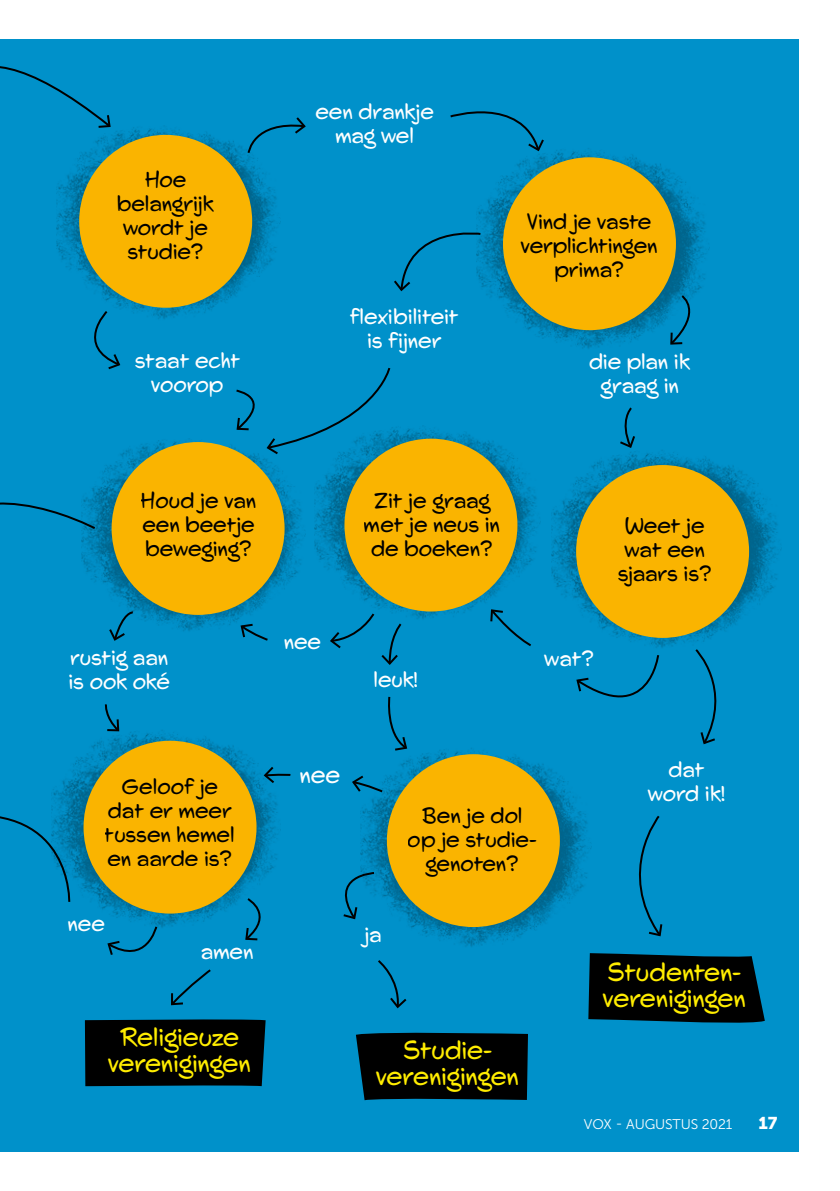
<style>
.page{position:relative;width:840px;height:1191px;background:#fff}
.page>*{position:absolute;margin:0;border:0;box-sizing:border-box;transform-origin:0 0}
.t1{font:26px/26px "Swing King";color:#ffed00;text-align:center}
.t2{font:24px "Swing King";color:#fff}
.t3{font:22px/24px "Swing King";color:#000;text-align:center}
.t4{font:22px/24px "Swing King";color:#fff;text-align:center}
.t5{font:17px "Museo Sans 900";color:#fff}
.t6{font:14px "Museo Sans 300";letter-spacing:-.01em;color:#fff}
</style>
<div class="page">
<div style="left:0;top:39px;width:798px;height:1112px;background:#0091ca"></div>
<img style="left:56px;top:127px;width:225px;height:192px">
<div style="left:79px;top:135px;width:173px;height:173px;background:#fab400;border-radius:50%"></div>
<img style="left:315px;top:427px;width:225px;height:192px">
<div style="left:344px;top:438px;width:173px;height:173px;background:#fab400;border-radius:50%"></div>
<img style="left:83px;top:438px;width:222px;height:193px">
<div style="left:111px;top:442px;width:173px;height:173px;background:#fab400;border-radius:50%"></div>
<img style="left:53px;top:730px;width:228px;height:198px">
<div style="left:83px;top:740px;width:173px;height:173px;background:#fab400;border-radius:50%"></div>
<img style="left:361px;top:748px;width:230px;height:199px">
<div style="left:386px;top:754px;width:173px;height:173px;background:#fab400;border-radius:50%"></div>
<img style="left:551px;top:450px;width:230px;height:206px">
<div style="left:575px;top:465px;width:173px;height:173px;background:#fab400;border-radius:50%"></div>
<img style="left:478px;top:148px;width:228px;height:201px">
<div style="left:502px;top:157px;width:173px;height:173px;background:#fab400;border-radius:50%"></div>
<svg style="left:638px;top:815px;width:22px;height:93px"></svg>
<svg style="left:188px;top:969px;width:23px;height:18px"></svg>
<svg style="left:262px;top:764px;width:29px;height:21px"></svg>
<svg style="left:378px;top:960px;width:29px;height:41px"></svg>
<svg style="left:620px;top:407px;width:15px;height:41px"></svg>
<svg style="left:693px;top:648px;width:39px;height:97px"></svg>
<svg style="left:74px;top:310px;width:48px;height:60px"></svg>
<svg style="left:668px;top:294px;width:35px;height:52px"></svg>
<svg style="left:343px;top:871px;width:33px;height:49px"></svg>
<svg style="left:243px;top:897px;width:32px;height:44px"></svg>
<svg style="left:104px;top:704px;width:17px;height:29px"></svg>
<svg style="left:106px;top:925px;width:52px;height:30px"></svg>
<svg style="left:385px;top:696px;width:23px;height:56px"></svg>
<svg style="left:234px;top:367px;width:157px;height:89px"></svg>
<svg style="left:0;top:805px;width:72px;height:99px"></svg>
<svg style="left:394px;top:224px;width:88px;height:69px"></svg>
<svg style="left:0;top:456px;width:97px;height:105px"></svg>
<svg style="left:328px;top:612px;width:74px;height:53px"></svg>
<svg style="left:352px;top:773px;width:32px;height:21px"></svg>
<svg style="left:574px;top:653px;width:85px;height:45px"></svg>
<svg style="left:239px;top:622px;width:30px;height:19px"></svg>
<svg style="left:489px;top:607px;width:43px;height:39px"></svg>
<svg style="left:246px;top:117px;width:60px;height:38px"></svg>
<svg style="left:107px;top:610px;width:28px;height:31px"></svg>
<svg style="left:450px;top:111px;width:95px;height:42px"></svg>
<svg style="left:0;top:66px;width:112px;height:70px"></svg>
<svg style="left:522px;top:908px;width:277px;height:145px"></svg>
<svg style="left:356px;top:1001px;width:238px;height:100px"></svg>
<svg style="left:84px;top:987px;width:182px;height:100px"></svg>
<p class="t3" style="left:117px;top:168px;width:98px">Hoe belangrijk wordt je studie?</p>
<p class="t4" style="left:135px;top:349px;width:107px">staat echt voorop</p>
<p class="t4" style="left:315px;top:99px;width:120px">een drankje mag wel</p>
<p class="t4" style="left:349px;top:304px;width:110px">flexibiliteit is fijner</p>
<p class="t3" style="left:520px;top:209px;width:138px">Vind je vaste verplichtingen prima?</p>
<p class="t4" style="left:588px;top:349px;width:102px">die plan ik graag in</p>
<p class="t3" style="left:141px;top:488px;width:117px;text-align:justify">Houd je van een beetje beweging?</p>
<p class="t3" style="left:363px;top:488px;width:137px">Zit je graag met je neus in de boeken?</p>
<p class="t4" style="left:68px;top:645px;width:103px;text-align:left">rustig aan is ook oké</p>
<p class="t4" style="left:284px;top:629px;width:39px">nee</p>
<p class="t4" style="left:373px;top:667px;width:46px">leuk!</p>
<p class="t3" style="left:617px;top:513px;width:96px">Weet je wat een sjaars is?</p>
<p class="t4" style="left:544px;top:646px;width:51px">wat?</p>
<p class="t3" style="left:105px;top:774px;width:131px">Geloof je dat er meer tussen hemel en aarde is?</p>
<p class="t4" style="left:68px;top:911px;width:39px">nee</p>
<p class="t4" style="left:200px;top:939px;width:54px">amen</p>
<p class="t1" style="left:108px;top:1023px;width:144px">Religieuze verenigingen</p>
<p class="t2" style="left:299px;top:760px;width:42px">nee</p>
<p class="t4" style="left:364px;top:922px;width:19px">ja</p>
<p class="t3" style="left:407px;top:803px;width:130px">Ben je dol op je studie&shy;genoten?</p>
<p class="t1" style="left:376px;top:1037px;width:144px">Studie&shy;verenigingen</p>
<p class="t4" style="left:647px;top:757px;width:78px">dat word ik!</p>
<p class="t1" style="left:602px;top:959px;width:144px;text-align:left">Studenten&shy;verenigingen</p>
<p class="t6" style="left:583px;top:1116px;width:150px">VOX - AUGUSTUS 2021</p>
<p class="t5" style="left:758px;top:1113px;width:20px">17</p>
</div>
